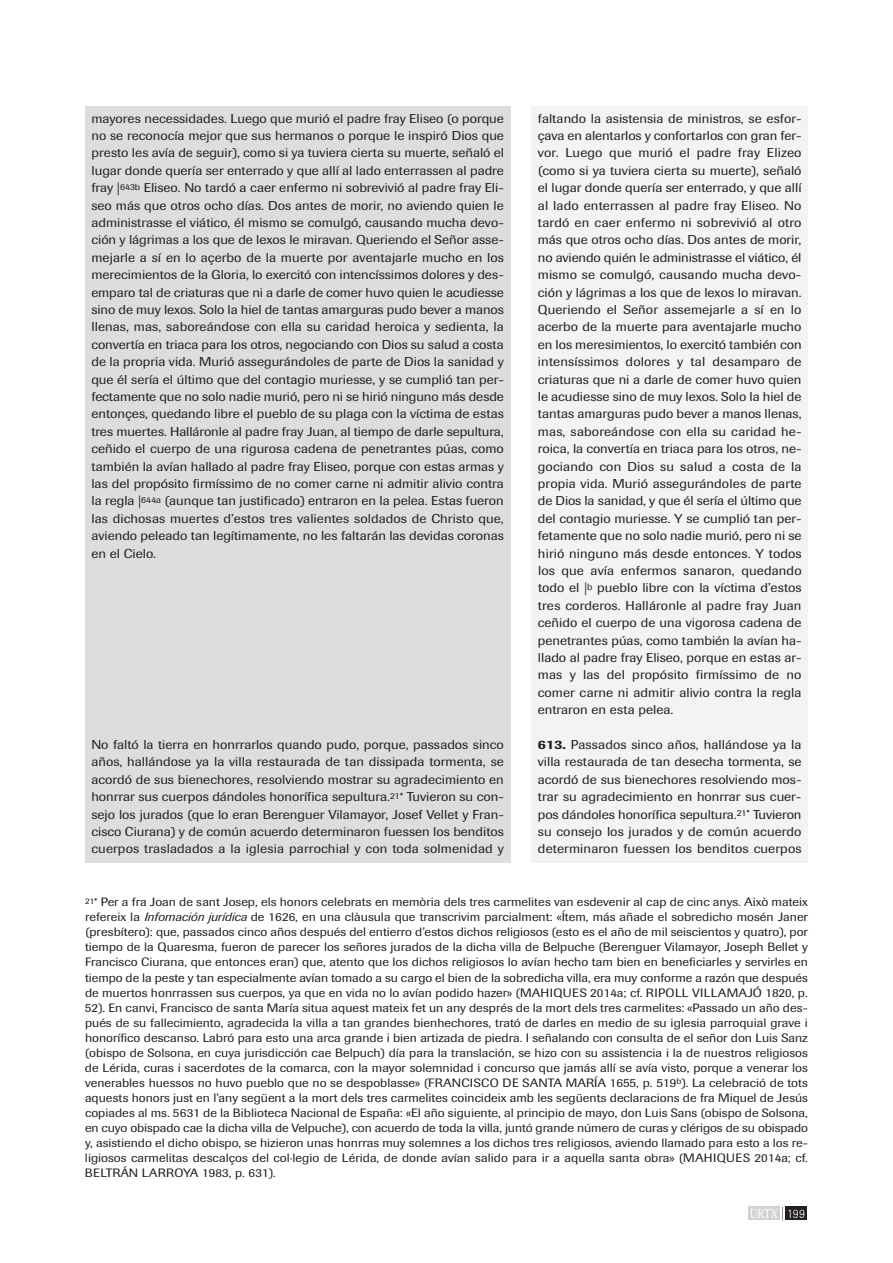
<style>
.page{position:relative;width:893px;height:1263px;background:#fff}
.page>*{position:absolute;margin:0;border:0;box-sizing:border-box;transform-origin:0 0}
.t1{font:13.5px "Times";color:#fff;scale:.8 1}
.t2{font:12.75px/17.4px "Imago";letter-spacing:.005em;color:#231f20;text-align:justify;scale:1.1 1}
.t3{font:12px/15px "Imago";color:#231f20;text-align:justify;scale:1.1 1}
.s1{font-weight:500}
.s2{font-style:italic}
.s3{font-family:"Imago";font-weight:300;font-size:12.75px}
</style>
<div class="page">
<div style="left:785px;top:1206px;width:22px;height:14px;background:#231f20"></div>
<svg style="left:782px;top:1207px;width:1px;height:13px"></svg>
<div style="left:748px;top:1207px;width:31px;height:13px;background:#d1d2d4"></div>
<div style="left:85px;top:106px;width:425px;height:757px;background:#dcdddf"></div>
<div style="left:531px;top:106px;width:277px;height:757px;background:#f2f3f4"></div>
<p class="t2" style="left:91px;top:110px;width:377px">mayores necessidades. Luego que murió el padre fray Eliseo (o porque no se reconocía mejor que sus hermanos o porque le inspiró Dios que presto les avía de seguir), como si ya tuviera cierta su muerte, señaló el lugar donde quería ser enterrado y que allí al lado enterrassen al padre fray |<sup>643b</sup> Eliseo. No tardó a caer enfermo ni sobrevivió al padre fray Eli&shy;seo más que otros ocho días. Dos antes de morir, no aviendo quien le administrasse el viático, él mismo se comulgó, causando mucha devo&shy;ción y lágrimas a los que de lexos le miravan. Queriendo el Señor asse&shy;mejarle a sí en lo açerbo de la muerte por aventajarle mucho en los merecimientos de la Gloria, lo exercitó con intencíssimos dolores y des&shy;emparo tal de criaturas que ni a darle de comer huvo quien le acudiesse sino de muy lexos. Solo la hiel de tantas amarguras pudo bever a manos llenas, mas, saboreándose con ella su caridad heroica y sedienta, la convertía en triaca para los otros, negociando con Dios su salud a costa de la propria vida. Murió assegurándoles de parte de Dios la sanidad y que él sería el último que del contagio muriesse, y se cumplió tan per&shy;fectamente que no solo nadie murió, pero ni se hirió ninguno más desde entonçes, quedando libre el pueblo de su plaga con la víctima de estas tres muertes. Halláronle al padre fray Juan, al tiempo de darle sepultura, ceñido el cuerpo de una rigurosa cadena de penetrantes púas, como también la avían hallado al padre fray Eliseo, porque con estas armas y las del propósito firmíssimo de no comer carne ni admitir alivio contra la regla |<sup>644a</sup> (aunque tan justificado) entraron en la pelea. Estas fueron las dichosas muertes d’estos tres valientes soldados de Christo que, aviendo peleado tan legítimamente, no les faltarán las devidas coronas en el Cielo.</p>
<p class="t2" style="left:91px;top:737px;width:377px">No faltó la tierra en honrrarlos quando pudo, porque, passados sinco años, hallándose ya la villa restaurada de tan dissipada tormenta, se acordó de sus bienechores, resolviendo mostrar su agradecimiento en honrrar sus cuerpos dándoles honorífica sepultura.<sup>21*</sup> Tuvieron su con&shy;sejo los jurados (que lo eran Berenguer Vilamayor, Josef Vellet y Fran&shy;cisco Ciurana) y de común acuerdo determinaron fuessen los benditos cuerpos trasladados a la iglesia parrochial y con toda solmenidad y</p>
<p class="t2" style="left:538px;top:110px;width:241px">faltando la asistensia de ministros, se esfor&shy;çava en alentarlos y confortarlos con gran fer&shy;vor. Luego que murió el padre fray Elizeo (como si ya tuviera cierta su muerte), señaló el lugar donde quería ser enterrado, y que allí al lado enterrassen al padre fray Eliseo. No tardó en caer enfermo ni sobrevivió al otro más que otros ocho días. Dos antes de morir, no aviendo quién le administrasse el viático, él mismo se comulgó, causando mucha devo&shy;ción y lágrimas a los que de lexos lo miravan.<br>Queriendo el Señor assemejarle a sí en lo acerbo de la muerte para aventajarle mucho en los meresimientos, lo exercitó también con intensíssimos dolores y tal desamparo de criaturas que ni a darle de comer huvo quien le acudiesse sino de muy lexos. Solo la hiel de tantas amarguras pudo bever a manos llenas, mas, saboreándose con ella su caridad he&shy;roica, la convertía en triaca para los otros, ne&shy;gociando con Dios su salud a costa de la propia vida. Murió assegurándoles de parte de Dios la sanidad, y que él sería el último que del contagio muriesse. Y se cumplió tan per&shy;fetamente que no solo nadie murió, pero ni se hirió ninguno más desde entonces. Y todos los que avía enfermos sanaron, quedando todo el |<sup>b</sup> pueblo libre con la víctima d’estos tres corderos. Halláronle al padre fray Juan ceñido el cuerpo de una vigorosa cadena de penetrantes púas, como también la avían ha&shy;llado al padre fray Eliseo, porque en estas ar&shy;mas y las del propósito firmíssimo de no comer carne ni admitir alivio contra la regla entraron en esta pelea.</p>
<p class="t2" style="left:538px;top:737px;width:241px"><span class="s1">613.</span> Passados sinco años, hallándose ya la villa restaurada de tan desecha tormenta, se acordó de sus bienechores resolviendo mos&shy;trar su agradecimiento en honrrar sus cuer&shy;pos dándoles honorífica sepultura.<sup>21*</sup> Tuvieron su consejo los jurados y de común acuerdo determinaron fuessen los benditos cuerpos</p>
<p class="t3" style="left:85px;top:896px;width:659px"><sup>21*</sup> Per a fra Joan de sant Josep, els honors celebrats en memòria dels tres carmelites van esdevenir al cap de cinc anys. Això mateix refereix la <span class="s2">Infomación jurídica</span> de 1626, en una clàusula que transcrivim parcialment: «Ítem, más añade el sobredicho mosén Janer (presbítero): que, passados cinco años después del entierro d’estos dichos religiosos (esto es el año de mil seiscientos y quatro), por tiempo de la Quaresma, fueron de parecer los señores jurados de la dicha villa de Belpuche (Berenguer Vilamayor, Joseph Bellet y Francisco Ciurana, que entonces eran) que, atento que los dichos religiosos lo avían hecho tam bien en beneficiarles y servirles en tiempo de la peste y tan especialmente avían tomado a su cargo el bien de la sobredicha villa, era muy conforme a razón que después de muertos honrrassen sus cuerpos, ya que en vida no lo avían podido hazer» (MAHIQUES 2014a; cf. RIPOLL VILLAMAJÓ 1820, p.<br>52). En canvi, Francisco de santa María situa aquest mateix fet un any després de la mort dels tres carmelites: «Passado un año des&shy;pués de su fallecimiento, agradecida la villa a tan grandes bienhechores, trató de darles en medio de su iglesia parroquial grave i honorífico descanso. Labró para esto una arca grande i bien artizada de piedra. I señalando con consulta de el señor don Luis Sanz (obispo de Solsona, en cuya jurisdicción cae Belpuch) día para la translación, se hizo con su assistencia i la de nuestros religiosos de Lérida, curas i sacerdotes de la comarca, con la mayor solemnidad i concurso que jamás allí se avía visto, porque a venerar los venerables huessos no huvo pueblo que no se despoblasse» (FRANCISCO DE SANTA MARÍA 1655, p. 519<sup>b</sup>). La celebració de tots aquests honors just en l’any següent a la mort dels tres carmelites coincideix amb les següents declaracions de fra Miquel de Jesús copiades al ms. 5631 de la Biblioteca Nacional de España: «El año siguiente, al principio de mayo, don Luis Sans (obispo de Solsona, en cuyo obispado cae la dicha villa de Velpuche), con acuerdo de toda la villa, juntó grande número de curas y clérigos de su obispado y, asistiendo el dicho obispo, se hizieron unas honrras muy solemnes a los dichos tres religiosos, aviendo llamado para esto a los re&shy;ligiosos carmelitas descalços del col·legio de Lérida, de donde avían salido para ir a aquella santa obra» (MAHIQUES 2014a; cf.<br>BELTRÁN LARROYA 1983, p. 631).</p>
<p class="t1" style="left:750px;top:1208px;width:71px">URTX <span class="s3">199</span></p>
</div>
